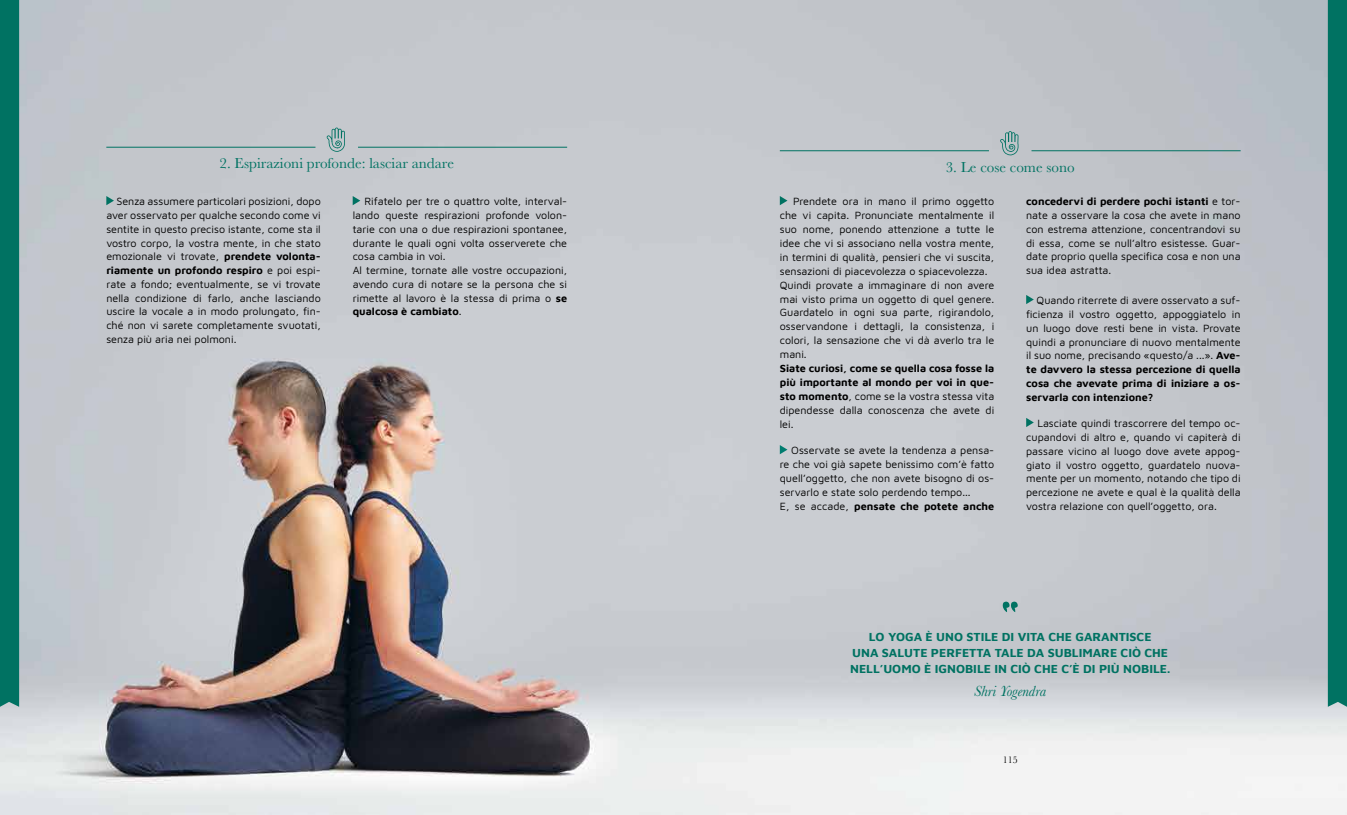
<style>
.page{position:relative;width:1347px;height:815px;background:#fff}
.page>*{position:absolute;margin:0;border:0;box-sizing:border-box;transform-origin:0 0}
.t1{font:italic 15.25px "Baskerville";color:#007262}
.t2{font:15px "Baskerville";color:#007262}
.t3{font:700 12.25px/16.2px "Maven Pro";color:#007262;text-align:center}
.t4{font:10.75px/13.8px "Maven Pro";color:#000;text-align:justify}
.t5{font:700 10.75px/13.9px "Maven Pro";color:#000;text-align:justify}
.t6{font:10px "Baskerville";color:#000}
.s1{font-weight:700}
.s2{font-weight:400}
</style>
<div class="page">
<img style="left:0;top:0;width:1346px;height:815px">
<svg style="left:106px;top:196px;width:8px;height:9px"></svg>
<svg style="left:353px;top:196px;width:7px;height:9px"></svg>
<svg style="left:326px;top:128px;width:19px;height:24px"></svg>
<hr style="left:106px;top:147px;width:209px;height:1px;background:#007262">
<hr style="left:358px;top:147px;width:209px;height:1px;background:#007262">
<svg style="left:780px;top:196px;width:7px;height:9px"></svg>
<svg style="left:780px;top:445px;width:7px;height:9px"></svg>
<svg style="left:1026px;top:295px;width:7px;height:9px"></svg>
<svg style="left:1026px;top:418px;width:7px;height:9px"></svg>
<svg style="left:1000px;top:131px;width:19px;height:24px"></svg>
<hr style="left:780px;top:151px;width:209px;height:1px;background:#007262">
<hr style="left:1031px;top:151px;width:209px;height:1px;background:#007262">
<svg style="left:1002px;top:601px;width:16px;height:11px"></svg>
<div style="left:0;top:0;width:19px;height:707px;background:#007262"></div>
<div style="left:1327px;top:0;width:19px;height:707px;background:#007262"></div>
<h2 class="t2" style="left:219px;top:154px;width:236px">2. Espirazioni profonde: lasciar andare</h2>
<p class="t4" style="left:106px;top:194px;width:216px;text-indent:10px">Senza assumere particolari posizioni, dopo aver osservato per qualche secondo come vi sentite in questo preciso istante, come sta il vostro corpo, la vostra mente, in che stato emozionale vi trovate, <span class="s1">prendete volonta&shy;riamente un profondo respiro</span> e poi espi&shy;rate a fondo; eventualmente, se vi trovate nella condizione di farlo, anche lasciando uscire la vocale a in modo prolungato, fin&shy;ché non vi sarete completamente svuotati, senza più aria nei polmoni.</p>
<p class="t4" style="left:353px;top:194px;width:216px;text-align:left;text-indent:12px">Rifatelo per tre o quattro volte, interval&shy;lando queste respirazioni profonde volon&shy;tarie con una o due respirazioni spontanee, durante le quali ogni volta osserverete che cosa cambia in voi.<br>Al termine, tornate alle vostre occupazioni, avendo cura di notare se la persona che si rimette al lavoro è la stessa di prima o <span class="s1">se qualcosa è cambiato</span>.</p>
<h2 class="t2" style="left:945px;top:158px;width:131px">3. Le cose come sono</h2>
<p class="t4" style="left:780px;top:194px;width:216px;text-align:left;text-indent:13px">Prendete ora in mano il primo oggetto che vi capita. Pronunciate mentalmente il suo nome, ponendo attenzione a tutte le idee che vi si associano nella vostra mente, in termini di qualità, pensieri che vi suscita, sensazioni di piacevolezza o spiacevolezza.<br>Quindi provate a immaginare di non avere mai visto prima un oggetto di quel genere.<br>Guardatelo in ogni sua parte, rigirandolo, osservandone i dettagli, la consistenza, i colori, la sensazione che vi dà averlo tra le mani.</p>
<p class="t5" style="left:780px;top:361px;width:216px">Siate curiosi, come se quella cosa fosse la più importante al mondo per voi in que&shy;sto momento<span class="s2">, come se la vostra stessa vita dipendesse dalla conoscenza che avete di lei.</span></p>
<p class="t4" style="left:780px;top:443px;width:216px;text-align:left;text-indent:11px">Osservate se avete la tendenza a pensa&shy;re che voi già sapete benissimo com’è fatto quell’oggetto, che non avete bisogno di os&shy;servarlo e state solo perdendo tempo...<br>E, se accade, <span class="s1">pensate che potete anche</span></p>
<p class="t4" style="left:1026px;top:194px;width:216px"><span class="s1">concedervi di perdere pochi istanti</span> e tor&shy;nate a osservare la cosa che avete in mano con estrema attenzione, concentrandovi su di essa, come se null’altro esistesse. Guar&shy;date proprio quella specifica cosa e non una sua idea astratta.</p>
<p class="t4" style="left:1026px;top:293px;width:216px;text-indent:10px">Quando riterrete di avere osservato a suf&shy;ficienza il vostro oggetto, appoggiatelo in un luogo dove resti bene in vista. Provate quindi a pronunciare di nuovo mentalmente il suo nome, precisando «questo/a ...». <span class="s1">Ave&shy;te davvero la stessa percezione di quella cosa che avevate prima di iniziare a os&shy;servarla con intenzione?</span></p>
<p class="t4" style="left:1026px;top:416px;width:216px;text-indent:11px">Lasciate quindi trascorrere del tempo oc&shy;cupandovi di altro e, quando vi capiterà di passare vicino al luogo dove avete appog&shy;giato il vostro oggetto, guardatelo nuova&shy;mente per un momento, notando che tipo di percezione ne avete e qual è la qualità della vostra relazione con quell’oggetto, ora.</p>
<p class="t3" style="left:850px;top:628px;width:322px">LO YOGA È UNO STILE DI VITA CHE GARANTISCE<br>UNA SALUTE PERFETTA TALE DA SUBLIMARE CIÒ CHE<br>NELL’UOMO È IGNOBILE IN CIÒ CHE C’È DI PIÙ NOBILE.</p>
<h1 class="t1" style="left:974px;top:681px;width:73px">Shri Yogendra</h1>
<p class="t6" style="left:1002px;top:753px;width:17px">115</p>
</div>
